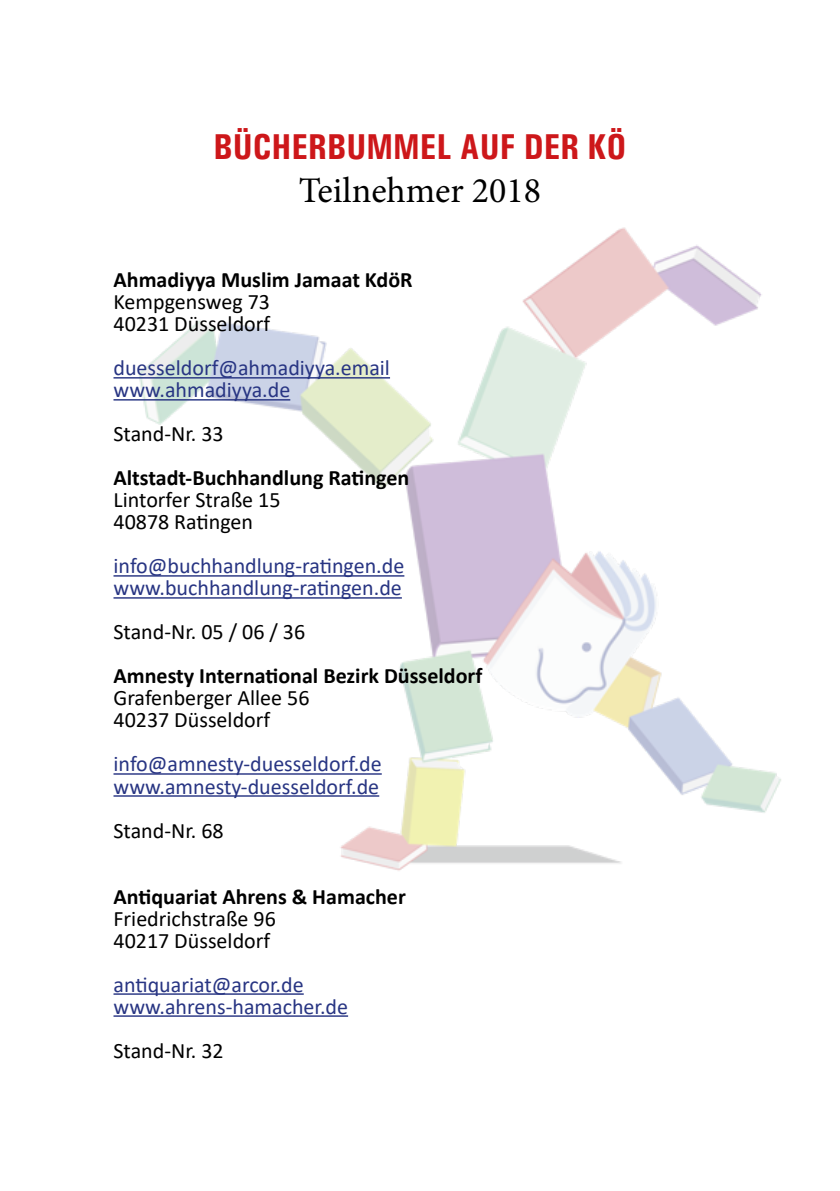
<style>
.page{position:relative;width:840px;height:1191px;background:#fff}
.page>*{position:absolute;margin:0;border:0;box-sizing:border-box;transform-origin:0 0}
.t1{font:700 36px "Univers Condensed";color:#cd171a}
.t2{font:36px "Minion Pro";color:#000}
.t3{font:22px/22px "Calibri";color:#283583}
.t4{font:22px/22px "Calibri";color:#000}
.t5{font:700 22px "Calibri";color:#000}
</style>
<div class="page">
<img style="left:113px;top:227px;width:668px;height:790px">
<hr style="left:113px;top:377px;width:277px;height:1px;background:#283583">
<hr style="left:113px;top:399px;width:177px;height:1px;background:#283583">
<hr style="left:113px;top:575px;width:291px;height:1px;background:#283583">
<hr style="left:113px;top:597px;width:288px;height:1px;background:#283583">
<hr style="left:113px;top:773px;width:268px;height:1px;background:#283583">
<hr style="left:113px;top:795px;width:266px;height:1px;background:#283583">
<hr style="left:113px;top:993px;width:190px;height:1px;background:#283583">
<hr style="left:113px;top:1015px;width:235px;height:1px;background:#283583">
<h1 class="t1" style="left:213px;top:125px;width:414px">BÜCHERBUMMEL AUF DER KÖ</h1>
<h1 class="t2" style="left:298px;top:166px;width:244px">Teilnehmer 2018</h1>
<p class="t5" style="left:113px;top:264px;width:300px">Ahmadiyya Muslim Jamaat KdöR</p>
<p class="t4" style="left:113px;top:290px;width:158px">Kempgensweg 73<br>40231 Düsseldorf</p>
<p class="t3" style="left:113px;top:356px;width:278px">duesseldorf@ahmadiyya.email www.ahmadiyya.de</p>
<p class="t4" style="left:113px;top:422px;width:112px">Stand-Nr. 33</p>
<p class="t5" style="left:113px;top:462px;width:297px">Altstadt-Buchhandlung Ratingen</p>
<p class="t4" style="left:113px;top:488px;width:168px">Lintorfer Straße 15<br>40878 Ratingen</p>
<p class="t3" style="left:113px;top:554px;width:292px">info@buchhandlung-ratingen.de www.buchhandlung-ratingen.de</p>
<p class="t4" style="left:113px;top:620px;width:193px">Stand-Nr. 05 / 06 / 36</p>
<p class="t5" style="left:113px;top:660px;width:370px">Amnesty International Bezirk Düsseldorf</p>
<p class="t4" style="left:113px;top:686px;width:197px">Grafenberger Allee 56<br>40237 Düsseldorf</p>
<p class="t3" style="left:113px;top:752px;width:269px">info@amnesty-duesseldorf.de www.amnesty-duesseldorf.de</p>
<p class="t4" style="left:113px;top:818px;width:112px">Stand-Nr. 68</p>
<p class="t5" style="left:113px;top:880px;width:293px">Antiquariat Ahrens &amp; Hamacher</p>
<p class="t4" style="left:113px;top:906px;width:164px">Friedrichstraße 96<br>40217 Düsseldorf</p>
<p class="t3" style="left:113px;top:972px;width:236px">antiquariat@arcor.de www.ahrens-hamacher.de</p>
<p class="t4" style="left:113px;top:1038px;width:112px">Stand-Nr. 32</p>
</div>
